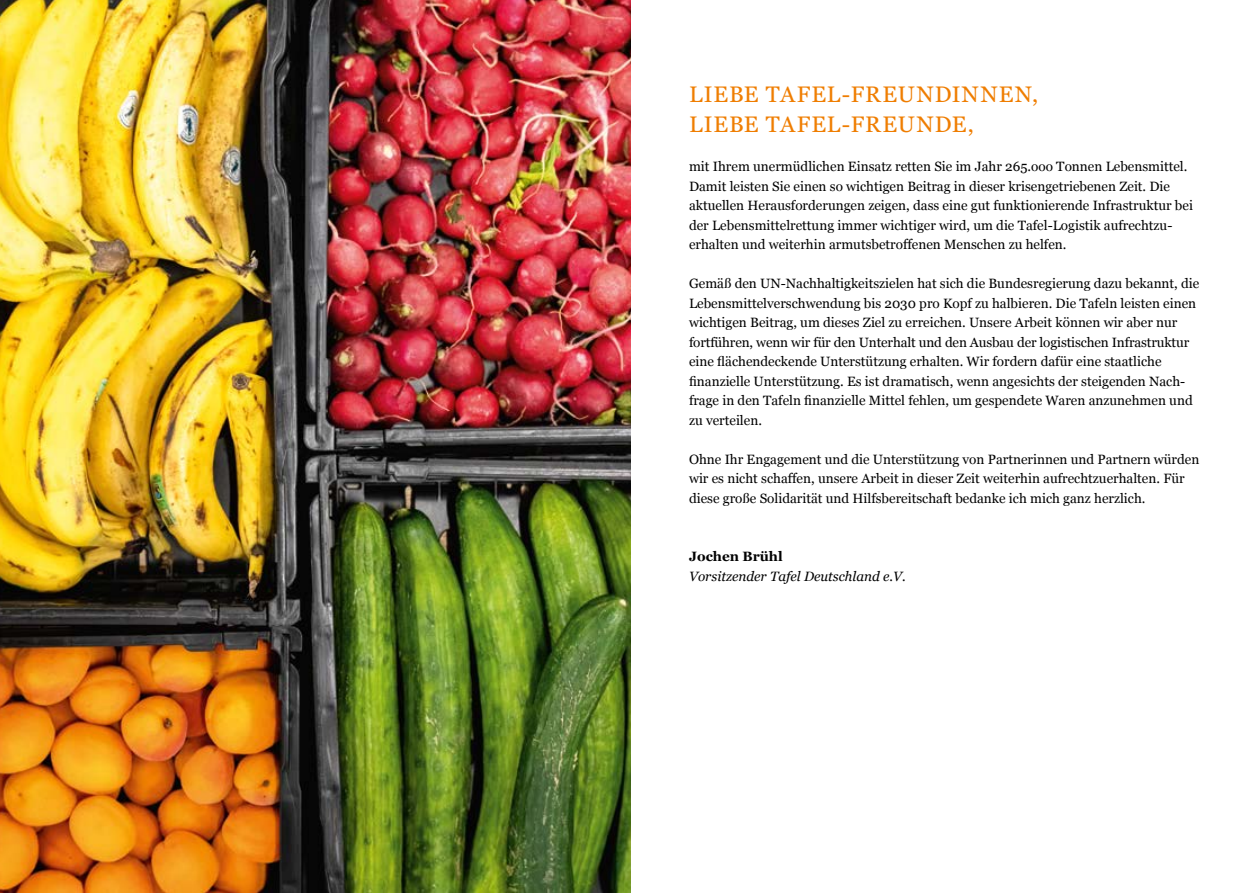
<style>
.page{position:relative;width:1259px;height:893px;background:#fff}
.page>*{position:absolute;margin:0;border:0;box-sizing:border-box;transform-origin:0 0}
.t1{font:22.5px/30px "Georgia";letter-spacing:.05em;color:#ef7d00}
.t2{font:13.5px/19.5px "Georgia";color:#000}
.t3{font:italic 13.5px "Georgia";color:#000}
.t4{font:700 13.5px "Georgia";color:#000}
</style>
<div class="page">
<img style="left:0;top:0;width:631px;height:893px">
<h1 class="t1" style="left:689px;top:78px;width:351px">LIEBE TAFEL-FREUNDINNEN,<br>LIEBE TAFEL-FREUNDE,</h1>
<p class="t2" style="left:689px;top:156px;width:505px">mit Ihrem unermüdlichen Einsatz retten Sie im Jahr 265.ooo Tonnen Lebensmittel.<br>Damit leisten Sie einen so wichtigen Beitrag in dieser krisengetriebenen Zeit. Die aktuellen Herausforderungen zeigen, dass eine gut funktionierende Infrastruktur bei der Lebensmittelrettung immer wichtiger wird, um die Tafel-Logistik aufrechtzu&shy;erhalten und weiterhin armutsbetroffenen Menschen zu helfen.</p>
<p class="t2" style="left:689px;top:273px;width:512px">Gemäß den UN-Nachhaltigkeitszielen hat sich die Bundesregierung dazu bekannt, die Lebensmittelverschwendung bis 2030 pro Kopf zu halbieren. Die Tafeln leisten einen wichtigen Beitrag, um dieses Ziel zu erreichen. Unsere Arbeit können wir aber nur fortführen, wenn wir für den Unterhalt und den Ausbau der logistischen Infrastruktur eine flächendeckende Unterstützung erhalten. Wir fordern dafür eine staatliche finanzielle Unterstützung. Es ist dramatisch, wenn angesichts der steigenden Nach&shy;frage in den Tafeln finanzielle Mittel fehlen, um gespendete Waren anzunehmen und zu verteilen.</p>
<p class="t2" style="left:689px;top:449px;width:512px">Ohne Ihr Engagement und die Unterstützung von Partnerinnen und Partnern würden wir es nicht schaffen, unsere Arbeit in dieser Zeit weiterhin aufrechtzuerhalten. Für diese große Solidarität und Hilfsbereitschaft bedanke ich mich ganz herzlich.</p>
<p class="t4" style="left:689px;top:546px;width:95px">Jochen Brühl</p>
<p class="t3" style="left:689px;top:566px;width:218px">Vorsitzender Tafel Deutschland e.V.</p>
</div>
